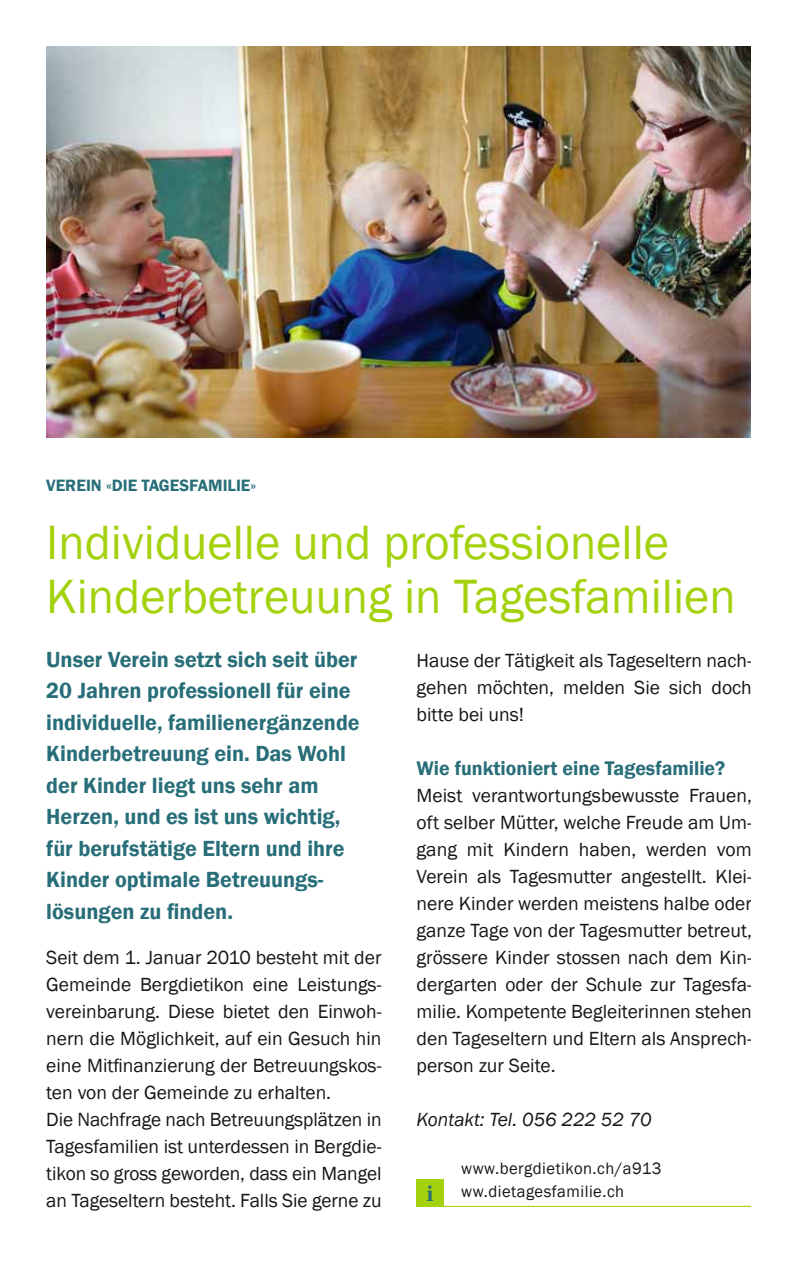
<style>
.page{position:relative;width:797px;height:1261px;background:#fff}
.page>*{position:absolute;margin:0;border:0;box-sizing:border-box;transform-origin:0 0}
.t1{font:49.5px/54px "Franklin Gothic";color:#a3d20d}
.t2{font:600 22.5px/31.5px "Franklin Gothic";color:#286e79}
.t3{font:600 20.25px "Franklin Gothic";color:#286e79}
.t4{font:19.57px/27px "Franklin Gothic";color:#151616;text-align:justify}
.t5{font:italic 19.57px "Franklin Gothic";color:#151616}
.t6{font:16.88px/22.5px "Franklin Gothic";letter-spacing:.03em;color:#151616}
.t7{font:600 16.88px "Franklin Gothic";color:#286e79}
.s1{font-family:"Minion Pro";font-weight:700;font-size:23.62px;color:#286e79}
</style>
<div class="page">
<img style="left:46px;top:46px;width:705px;height:391px">
<div style="left:416px;top:1179px;width:27px;height:27px;background:#a3d20d"></div>
<hr style="left:416px;top:1205px;width:335px;height:1px;background:#a3d20d">
<p class="t7" style="left:46px;top:475px;width:211px">VEREIN «DIE TAGESFAMILIE»</p>
<h1 class="t1" style="left:46px;top:514px;width:690px">Individuelle und professionelle<br>Kinderbetreuung in Tagesfamilien</h1>
<p class="t2" style="left:46px;top:643px;width:315px">Unser Verein setzt sich seit über<br>20 Jahren professionell für eine individuelle, familienergänzende<br>Kinderbetreuung ein. Das Wohl der Kinder liegt uns sehr am<br>Herzen, und es ist uns wichtig, für berufstätige Eltern und ihre<br>Kinder optimale Betreuungs&shy;lösungen zu finden.</p>
<p class="t4" style="left:46px;top:943px;width:336px;text-align:left">Seit dem 1. Januar 2010 besteht mit der Gemeinde Bergdietikon eine Leistungs&shy;vereinbarung. Diese bietet den Einwoh&shy;nern die Möglichkeit, auf ein Gesuch hin eine Mitfinanzierung der Betreuungskos&shy;ten von der Gemeinde zu erhalten.<br>Die Nachfrage nach Betreuungsplätzen in Tagesfamilien ist unterdessen in Bergdie&shy;tikon so gross geworden, dass ein Mangel an Tageseltern besteht. Falls Sie gerne zu</p>
<p class="t4" style="left:416px;top:646px;width:336px">Hause der Tätigkeit als Tageseltern nach&shy;gehen möchten, melden Sie sich doch bitte bei uns!</p>
<p class="t3" style="left:416px;top:756px;width:310px">Wie funktioniert eine Tagesfamilie?</p>
<p class="t4" style="left:416px;top:781px;width:337px">Meist verantwortungsbewusste Frauen, oft selber Mütter, welche Freude am Um&shy;gang mit Kindern haben, werden vom Verein als Tagesmutter angestellt. Klei&shy;nere Kinder werden meistens halbe oder ganze Tage von der Tagesmutter betreut, grös sere Kinder stossen nach dem Kin&shy;dergarten oder der Schule zur Tagesfa&shy;milie. Kompetente Begleiterinnen stehen den Tageseltern und Eltern als Ansprech&shy;person zur Seite.</p>
<p class="t5" style="left:416px;top:1107px;width:236px">Kontakt: Tel. 056 222 52 70</p>
<p class="t6" style="left:426px;top:1156px;width:236px;text-indent:35px">www.bergdietikon.ch/a913 <span class="s1">i</span> ww.dietagesfamilie.ch</p>
</div>
